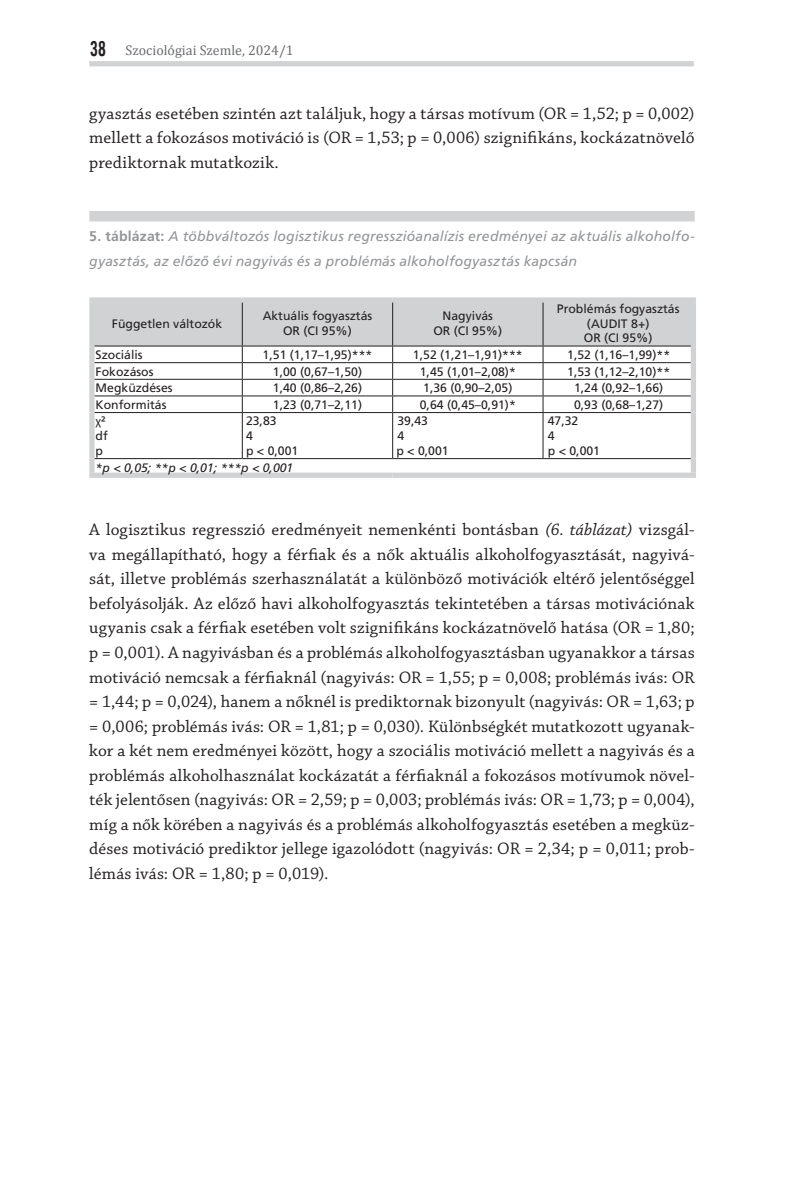
<style>
.page{position:relative;width:794px;height:1191px;background:#fff}
.page>*{position:absolute;margin:0;border:0;box-sizing:border-box;transform-origin:0 0}
.t1{font:17.5px/24.5px "Chaparral Pro";letter-spacing:.01em;color:#231f20;text-align:justify}
.t2{font:italic 14px/24.5px "Frutiger LT Pro";letter-spacing:.01em;color:#939598}
.t3{font:14px "Cambria";color:#6c6d70}
.t4{font:12.25px/14.7px "Frutiger LT Pro";color:#231f20}
.t5{font:italic 12.25px "Frutiger LT Pro";color:#231f20}
.t6{font:12.25px "Myriad Pro";color:#231f20}
.s1{font-family:"Alternate Gothic No.2 PFL";font-size:21px;color:#231f20}
.s2{font-weight:700;font-style:normal}
.s3{font-family:"Frutiger LT Pro"}
.s4{font-style:italic}
</style>
<div class="page">
<div style="left:89px;top:61px;width:604px;height:5px;background:#d1d2d4"></div>
<div style="left:89px;top:211px;width:605px;height:10px;background:#d1d2d4"></div>
<div style="left:89px;top:297px;width:153px;height:6px;background:#d1d2d4"></div>
<div style="left:89px;top:303px;width:6px;height:43px;background:#d1d2d4"></div>
<div style="left:242px;top:297px;width:151px;height:6px;background:#d1d2d4"></div>
<div style="left:393px;top:297px;width:150px;height:6px;background:#d1d2d4"></div>
<div style="left:543px;top:297px;width:153px;height:6px;background:#d1d2d4"></div>
<div style="left:691px;top:303px;width:5px;height:43px;background:#d1d2d4"></div>
<div style="left:89px;top:346px;width:6px;height:17px;background:#d1d2d4"></div>
<div style="left:691px;top:346px;width:5px;height:17px;background:#d1d2d4"></div>
<div style="left:89px;top:363px;width:6px;height:16px;background:#d1d2d4"></div>
<div style="left:691px;top:363px;width:5px;height:16px;background:#d1d2d4"></div>
<div style="left:89px;top:379px;width:6px;height:17px;background:#d1d2d4"></div>
<div style="left:691px;top:379px;width:5px;height:17px;background:#d1d2d4"></div>
<div style="left:89px;top:396px;width:6px;height:16px;background:#d1d2d4"></div>
<div style="left:691px;top:396px;width:5px;height:16px;background:#d1d2d4"></div>
<div style="left:89px;top:412px;width:6px;height:46px;background:#d1d2d4"></div>
<div style="left:691px;top:412px;width:5px;height:46px;background:#d1d2d4"></div>
<div style="left:89px;top:458px;width:6px;height:14px;background:#d1d2d4"></div>
<div style="left:691px;top:458px;width:5px;height:14px;background:#d1d2d4"></div>
<div style="left:89px;top:472px;width:153px;height:6px;background:#d1d2d4"></div>
<div style="left:242px;top:472px;width:151px;height:6px;background:#d1d2d4"></div>
<div style="left:393px;top:472px;width:150px;height:6px;background:#d1d2d4"></div>
<div style="left:543px;top:472px;width:153px;height:6px;background:#d1d2d4"></div>
<svg style="left:94px;top:302px;width:597px;height:110px"></svg>
<hr style="left:95px;top:412px;width:147px;height:1px;background:#231f20">
<hr style="left:242px;top:412px;width:151px;height:1px;background:#231f20">
<hr style="left:242px;top:413px;width:1px;height:45px;background:#231f20">
<hr style="left:393px;top:412px;width:150px;height:1px;background:#231f20">
<hr style="left:392px;top:413px;width:1px;height:45px;background:#231f20">
<hr style="left:543px;top:412px;width:148px;height:1px;background:#231f20">
<hr style="left:542px;top:413px;width:1px;height:45px;background:#231f20">
<hr style="left:95px;top:458px;width:147px;height:1px;background:#231f20">
<hr style="left:242px;top:458px;width:151px;height:1px;background:#231f20">
<hr style="left:393px;top:458px;width:150px;height:1px;background:#231f20">
<hr style="left:543px;top:458px;width:148px;height:1px;background:#231f20">
<p class="t3" style="left:90px;top:42px;width:205px"><span class="s1">38</span> Szociológiai Szemle, 2024/1</p>
<p class="t1" style="left:89px;top:102px;width:607px">gyasztás esetében szintén azt találjuk, hogy a társas motívum (OR = 1,52; p = 0,002) mellett a fokozásos motiváció is (OR = 1,53; p = 0,006) szignifikáns, kockázatnövelő prediktornak mutatkozik.</p>
<p class="t2" style="left:89px;top:224px;width:607px"><span class="s2">5. táblázat:</span> A többváltozós logisztikus regresszióanalízis eredményei az aktuális alkoholfo&shy;gyasztás, az előző évi nagyivás és a problémás alkoholfogyasztás kapcsán</p>
<p class="t4" style="left:112px;top:316px;width:112px">Független változók</p>
<p class="t4" style="left:263px;top:309px;width:111px;text-align:center">Aktuális fogyasztás<br>OR (CI 95%)</p>
<p class="t4" style="left:433px;top:309px;width:70px;text-align:center">Nagyivás<br>OR (CI 95%)</p>
<p class="t4" style="left:557px;top:301px;width:124px;text-align:center">Problémás fogyasztás (AUDIT 8+)<br>OR (CI 95%)</p>
<p class="t4" style="left:96px;top:347px;width:48px">Szociális</p>
<p class="t4" style="left:263px;top:347px;width:111px">1,51 (1,17–1,95)***</p>
<p class="t4" style="left:413px;top:347px;width:111px">1,52 (1,21–1,91)***</p>
<p class="t4" style="left:567px;top:347px;width:104px">1,52 (1,16–1,99)**</p>
<p class="t4" style="left:96px;top:364px;width:59px">Fokozásos</p>
<p class="t4" style="left:273px;top:364px;width:91px">1,00 (0,67–1,50)</p>
<p class="t4" style="left:420px;top:364px;width:98px">1,45 (1,01–2,08)*</p>
<p class="t4" style="left:567px;top:364px;width:104px">1,53 (1,12–2,10)**</p>
<p class="t4" style="left:96px;top:381px;width:78px">Megküzdéses</p>
<p class="t4" style="left:273px;top:381px;width:91px">1,40 (0,86–2,26)</p>
<p class="t4" style="left:423px;top:381px;width:91px">1,36 (0,90–2,05)</p>
<p class="t4" style="left:574px;top:381px;width:91px">1,24 (0,92–1,66)</p>
<p class="t4" style="left:96px;top:397px;width:72px">Konformitás</p>
<p class="t4" style="left:273px;top:397px;width:91px">1,23 (0,71–2,11)</p>
<p class="t4" style="left:420px;top:397px;width:98px">0,64 (0,45–0,91)*</p>
<p class="t4" style="left:574px;top:397px;width:91px">0,93 (0,68–1,27)</p>
<p class="t6" style="left:96px;top:414px;width:12px">χ<span class="s3">²</span></p>
<p class="t4" style="left:96px;top:428px;width:14px">df p</p>
<p class="t4" style="left:246px;top:414px;width:54px">23,83<br>4<br>p &lt; 0,001</p>
<p class="t4" style="left:396px;top:414px;width:54px">39,43<br>4<br>p &lt; 0,001</p>
<p class="t4" style="left:548px;top:414px;width:54px">47,32<br>4<br>p &lt; 0,001</p>
<p class="t5" style="left:96px;top:460px;width:199px">*p &lt; 0,05; **p &lt; 0,01; ***p &lt; 0,001</p>
<p class="t1" style="left:89px;top:518px;width:607px">A logisztikus regresszió eredményeit nemenkénti bontásban <span class="s4">(6. táblázat)</span> vizsgál&shy;va megállapítható, hogy a férfiak és a nők aktuális alkoholfogyasztását, nagyivá&shy;sát, illetve problémás szerhasználatát a különböző motivációk eltérő jelentőséggel befolyásolják. Az előző havi alkoholfogyasztás tekintetében a társas motivációnak ugyanis csak a férfiak esetében volt szignifikáns kockázatnövelő hatása (OR = 1,80; p = 0,001). A nagyivásban és a problémás alkoholfogyasztásban ugyanakkor a társas motiváció nemcsak a férfiaknál (nagyivás: OR = 1,55; p = 0,008; problémás ivás: OR = 1,44; p = 0,024), hanem a nőknél is prediktornak bizonyult (nagyivás: OR = 1,63; p = 0,006; problémás ivás: OR = 1,81; p = 0,030). Különbségkét mutatkozott ugyanak&shy;kor a két nem eredményei között, hogy a szociális motiváció mellett a nagyivás és a problémás alkoholhasználat kockázatát a férfiaknál a fokozásos motívumok növel&shy;ték jelentősen (nagyivás: OR = 2,59; p = 0,003; problémás ivás: OR = 1,73; p = 0,004), míg a nők körében a nagyivás és a problémás alkoholfogyasztás esetében a megküz&shy;déses motiváció prediktor jellege igazolódott (nagyivás: OR = 2,34; p = 0,011; prob&shy;lémás ivás: OR = 1,80; p = 0,019).</p>
</div>
